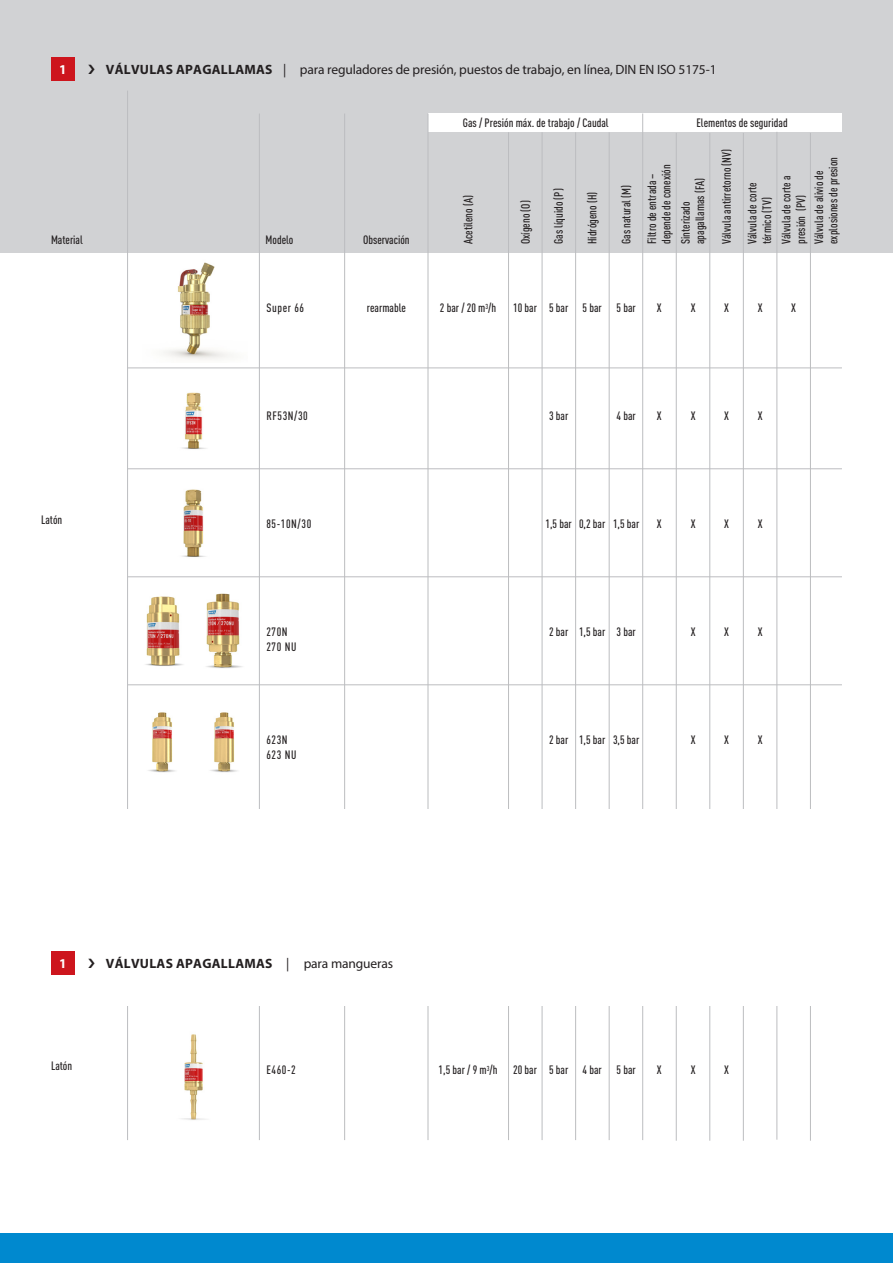
<style>
.page{position:relative;width:893px;height:1263px;background:#fff}
.page>*{position:absolute;margin:0;border:0;box-sizing:border-box;transform-origin:0 0}
.t1{font:13.5px "Myriad Pro";letter-spacing:-.01em;color:#231f20}
.t2{font:700 13.5px "Myriad Pro";letter-spacing:.02em;color:#231f20}
.t3{font:700 13.5px "Myriad Pro";color:#fff}
.t4{font:500 12px "DIN Cond";color:#231f20}
.s1{font-weight:700}
.s2{font-weight:400}
</style>
<div class="page">
<img style="left:163px;top:262px;width:67px;height:98px">
<img style="left:145px;top:593px;width:98px;height:75px">
<img style="left:148px;top:712px;width:27px;height:61px">
<img style="left:210px;top:712px;width:28px;height:61px">
<img style="left:182px;top:489px;width:24px;height:68px">
<img style="left:181px;top:1034px;width:25px;height:86px">
<img style="left:182px;top:392px;width:24px;height:57px">
<div style="left:0;top:0;width:893px;height:252px;background:#d1d2d4"></div>
<div style="left:428px;top:114px;width:414px;height:18px;background:#fff"></div>
<hr style="left:127px;top:91px;width:1px;height:1049px;background:#bcbdc0">
<hr style="left:259px;top:114px;width:1px;height:1026px;background:#bcbdc0">
<hr style="left:344px;top:114px;width:1px;height:1026px;background:#bcbdc0">
<hr style="left:428px;top:114px;width:1px;height:1026px;background:#bcbdc0">
<hr style="left:508px;top:132px;width:1px;height:1008px;background:#bcbdc0">
<hr style="left:542px;top:132px;width:1px;height:1008px;background:#bcbdc0">
<hr style="left:575px;top:132px;width:1px;height:1008px;background:#bcbdc0">
<hr style="left:609px;top:132px;width:1px;height:1008px;background:#bcbdc0">
<hr style="left:642px;top:114px;width:1px;height:1026px;background:#bcbdc0">
<hr style="left:676px;top:133px;width:1px;height:1008px;background:#bcbdc0">
<hr style="left:709px;top:133px;width:1px;height:1008px;background:#bcbdc0">
<hr style="left:743px;top:133px;width:1px;height:1008px;background:#bcbdc0">
<hr style="left:776px;top:132px;width:1px;height:1008px;background:#bcbdc0">
<hr style="left:810px;top:133px;width:1px;height:1008px;background:#bcbdc0">
<hr style="left:128px;top:468px;width:714px;height:1px;background:#bcbdc0">
<hr style="left:128px;top:576px;width:714px;height:1px;background:#bcbdc0">
<hr style="left:128px;top:684px;width:714px;height:1px;background:#bcbdc0">
<hr style="left:128px;top:367px;width:714px;height:1px;background:#bcbdc0">
<div style="left:0;top:1234px;width:893px;height:29px;background:#0089cf"></div>
<div style="left:51px;top:58px;width:24px;height:23px;background:#cd151d"></div>
<div style="left:42px;top:809px;width:802px;height:197px;background:#fff"></div>
<div style="left:51px;top:951px;width:24px;height:24px;background:#cd151d"></div>
<p class="t3" style="left:59px;top:60px;width:9px">1</p>
<p class="t1" style="left:106px;top:61px;width:612px"><span class="s1">VÁLVULAS APAGALLAMAS</span> | para reguladores de presión, puestos de trabajo, en línea, DIN EN ISO 5175-1</p>
<p class="t4" style="left:51px;top:232px;width:33px">Material</p>
<p class="t4" style="left:41px;top:513px;width:23px">Latón</p>
<p class="t4" style="left:266px;top:232px;width:29px">Modelo</p>
<p class="t4" style="left:363px;top:232px;width:48px">Observación</p>
<p class="t4" style="left:266px;top:300px;width:39px">Super 66</p>
<p class="t4" style="left:367px;top:300px;width:41px">rearmable</p>
<p class="t4" style="left:463px;top:116px;width:147px">Gas / Presión máx. de trabajo / Caudal</p>
<p class="t4" style="left:696px;top:116px;width:93px">Elementos de seguridad</p>
<p class="t4" style="left:461px;top:244px;width:50px;rotate:-90deg">Acetileno (A)</p>
<p class="t4" style="left:519px;top:244px;width:45px;rotate:-90deg">Oxígeno (O)</p>
<p class="t4" style="left:551px;top:244px;width:57px;rotate:-90deg">Gas líquido (P)</p>
<p class="t4" style="left:585px;top:244px;width:54px;rotate:-90deg">Hidrógeno (H)</p>
<p class="t4" style="left:619px;top:244px;width:60px;rotate:-90deg">Gas natural (M)</p>
<p class="t4" style="left:645px;top:244px;width:72px;rotate:-90deg">Filtro de entrada –</p>
<p class="t4" style="left:659px;top:244px;width:81px;rotate:-90deg">depende de conexión</p>
<p class="t4" style="left:693px;top:244px;width:68px;rotate:-90deg">apagallamas (FA)</p>
<p class="t4" style="left:678px;top:244px;width:44px;rotate:-90deg">Sinterizado</p>
<p class="t4" style="left:719px;top:244px;width:96px;rotate:-90deg">Válvula antirretorno (NV)</p>
<p class="t4" style="left:745px;top:244px;width:63px;rotate:-90deg">Válvula de corte</p>
<p class="t4" style="left:760px;top:244px;width:48px;rotate:-90deg">térmico (TV)</p>
<p class="t4" style="left:826px;top:244px;width:89px;rotate:-90deg">explosiones de presion</p>
<p class="t4" style="left:812px;top:244px;width:75px;rotate:-90deg">Válvula de alivio de</p>
<p class="t4" style="left:779px;top:244px;width:70px;rotate:-90deg">Válvula de corte a</p>
<p class="t4" style="left:794px;top:244px;width:50px;rotate:-90deg">presión (PV)</p>
<p class="t4" style="left:440px;top:300px;width:58px">2 bar / 20 m<sup>3</sup>/h</p>
<p class="t4" style="left:513px;top:300px;width:25px">10 bar</p>
<p class="t4" style="left:549px;top:300px;width:21px">5 bar</p>
<p class="t4" style="left:583px;top:300px;width:21px">5 bar</p>
<p class="t4" style="left:616px;top:300px;width:21px">5 bar</p>
<p class="t4" style="left:657px;top:300px;width:6px">X</p>
<p class="t4" style="left:691px;top:300px;width:6px">X</p>
<p class="t4" style="left:724px;top:300px;width:6px">X</p>
<p class="t4" style="left:758px;top:300px;width:6px">X</p>
<p class="t4" style="left:791px;top:300px;width:6px">X</p>
<p class="t4" style="left:266px;top:408px;width:43px">RF53N/30</p>
<p class="t4" style="left:549px;top:408px;width:21px">3 bar</p>
<p class="t4" style="left:616px;top:408px;width:21px">4 bar</p>
<p class="t4" style="left:657px;top:408px;width:6px">X</p>
<p class="t4" style="left:691px;top:408px;width:6px">X</p>
<p class="t4" style="left:724px;top:408px;width:6px">X</p>
<p class="t4" style="left:758px;top:408px;width:6px">X</p>
<p class="t4" style="left:266px;top:516px;width:46px">85-10N/30</p>
<p class="t4" style="left:545px;top:516px;width:28px">1,5 bar</p>
<p class="t4" style="left:579px;top:516px;width:28px">0,2 bar</p>
<p class="t4" style="left:613px;top:516px;width:28px">1,5 bar</p>
<p class="t4" style="left:657px;top:516px;width:6px">X</p>
<p class="t4" style="left:691px;top:516px;width:6px">X</p>
<p class="t4" style="left:724px;top:516px;width:6px">X</p>
<p class="t4" style="left:758px;top:516px;width:6px">X</p>
<p class="t4" style="left:266px;top:624px;width:23px">270N</p>
<p class="t4" style="left:266px;top:639px;width:32px">270 NU</p>
<p class="t4" style="left:266px;top:732px;width:23px">623N</p>
<p class="t4" style="left:266px;top:747px;width:32px">623 NU</p>
<p class="t4" style="left:549px;top:624px;width:21px">2 bar</p>
<p class="t4" style="left:579px;top:624px;width:28px">1,5 bar</p>
<p class="t4" style="left:616px;top:624px;width:21px">3 bar</p>
<p class="t4" style="left:549px;top:732px;width:21px">2 bar</p>
<p class="t4" style="left:579px;top:732px;width:28px">1,5 bar</p>
<p class="t4" style="left:613px;top:732px;width:28px">3,5 bar</p>
<p class="t4" style="left:691px;top:624px;width:6px">X</p>
<p class="t4" style="left:724px;top:624px;width:6px">X</p>
<p class="t4" style="left:758px;top:624px;width:6px">X</p>
<p class="t4" style="left:691px;top:732px;width:6px">X</p>
<p class="t4" style="left:724px;top:732px;width:6px">X</p>
<p class="t4" style="left:758px;top:732px;width:6px">X</p>
<p class="t3" style="left:59px;top:954px;width:9px">1</p>
<p class="t2" style="left:106px;top:954px;width:289px">VÁLVULAS APAGALLAMAS <span class="s2">| para mangueras</span></p>
<p class="t4" style="left:51px;top:1058px;width:23px">Latón</p>
<p class="t4" style="left:266px;top:1063px;width:31px">E460-2</p>
<p class="t4" style="left:439px;top:1063px;width:60px">1,5 bar / 9 m<sup>3</sup>/h</p>
<p class="t4" style="left:513px;top:1063px;width:25px">20 bar</p>
<p class="t4" style="left:549px;top:1063px;width:21px">5 bar</p>
<p class="t4" style="left:583px;top:1063px;width:21px">4 bar</p>
<p class="t4" style="left:616px;top:1063px;width:21px">5 bar</p>
<p class="t4" style="left:657px;top:1063px;width:6px">X</p>
<p class="t4" style="left:691px;top:1063px;width:6px">X</p>
<p class="t4" style="left:724px;top:1063px;width:6px">X</p>
</div>
